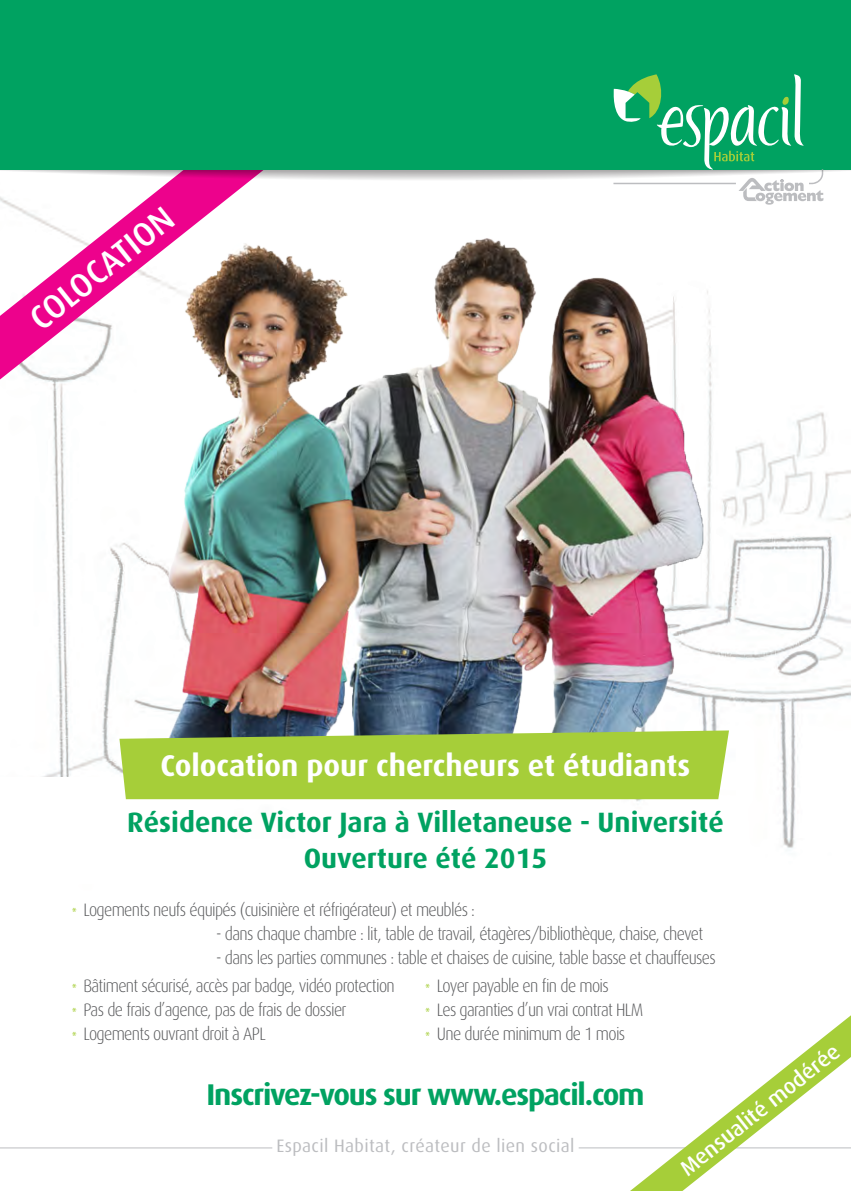
<style>
.page{position:relative;width:851px;height:1191px;background:#fff}
.page>*{position:absolute;margin:0;border:0;box-sizing:border-box;transform-origin:0 0}
.titre_cartouche{font:500 34px "Dax";color:#fff}
.titre_cartouche-2{font:700 30px "Dax";color:#fff}
.texte_courant{font:700 30px "Dax";letter-spacing:-.04em;color:#00a261}
.titre_vert{font:700 28px "Dax";color:#00a261}
.titre_cartouche-3{font:500 22px "Dax";color:#fff}
.liste_à_puces{font:300 18px "Dax";letter-spacing:-.04em;color:#57585a;scale:.9 1}
.t1{font:18px "Dax";letter-spacing:.02em;color:#bcbdc0}
.s1{font-family:"Myriad Pro";font-weight:400;font-size:12px;color:#a6ce39}
</style>
<div class="page">
<svg style="left:0;top:196px;width:31px;height:183px"></svg>
<img style="left:31px;top:180px;width:819px;height:573px">
<hr style="left:578px;top:1147px;width:272px;height:1px;background:#bcbdc0">
<hr style="left:0;top:1147px;width:272px;height:1px;background:#bcbdc0">
<svg style="left:119px;top:730px;width:610px;height:69px;background:#a4c942"></svg>
<div style="left:0;top:0;width:850px;height:170px;background:#00a261"></div>
<svg style="left:612px;top:74px;width:211px;height:131px"></svg>
<img style="left:0;top:170px;width:850px;height:10px">
<svg style="left:630px;top:1016px;width:220px;height:175px"></svg>
<p class="titre_cartouche" style="left:22px;top:307px;width:175px;rotate:-38deg">COLOCATION</p>
<p class="titre_cartouche-2" style="left:160px;top:748px;width:531px">Colocation pour chercheurs et étudiants</p>
<p class="titre_vert" style="left:127px;top:806px;width:598px">Résidence Victor Jara à Villetaneuse - Université</p>
<p class="titre_vert" style="left:303px;top:842px;width:245px">Ouverture été 2015</p>
<p class="liste_à_puces" style="left:72px;top:899px;width:449px"><span class="s1">*</span> Logements neufs équipés (cuisinière et réfrigérateur) et meublés :</p>
<p class="liste_à_puces" style="left:216px;top:923px;width:542px">- dans chaque chambre : lit, table de travail, étagères/bibliothèque, chaise, chevet</p>
<p class="liste_à_puces" style="left:216px;top:947px;width:556px">- dans les parties communes : table et chaises de cuisine, table basse et chauffeuses</p>
<p class="liste_à_puces" style="left:72px;top:976px;width:360px"><span class="s1">*</span> Bâtiment sécurisé, accès par badge, vidéo protection</p>
<p class="liste_à_puces" style="left:72px;top:1000px;width:306px"><span class="s1">*</span> Pas de frais d’agence, pas de frais de dossier</p>
<p class="liste_à_puces" style="left:72px;top:1024px;width:217px"><span class="s1">*</span> Logements ouvrant droit à APL</p>
<p class="liste_à_puces" style="left:425px;top:976px;width:205px"><span class="s1">*</span> Loyer payable en fin de mois</p>
<p class="liste_à_puces" style="left:425px;top:1000px;width:243px"><span class="s1">*</span> Les garanties d’un vrai contrat HLM</p>
<p class="liste_à_puces" style="left:425px;top:1024px;width:223px"><span class="s1">*</span> Une durée minimum de 1 mois</p>
<p class="titre_cartouche-3" style="left:675px;top:1161px;width:198px;rotate:-39deg">Mensualité modérée</p>
<p class="texte_courant" style="left:206px;top:1077px;width:439px">Inscrivez-vous sur www.espacil.com</p>
<p class="t1" style="left:276px;top:1136px;width:299px">Espacil Habitat, créateur de lien social</p>
</div>
